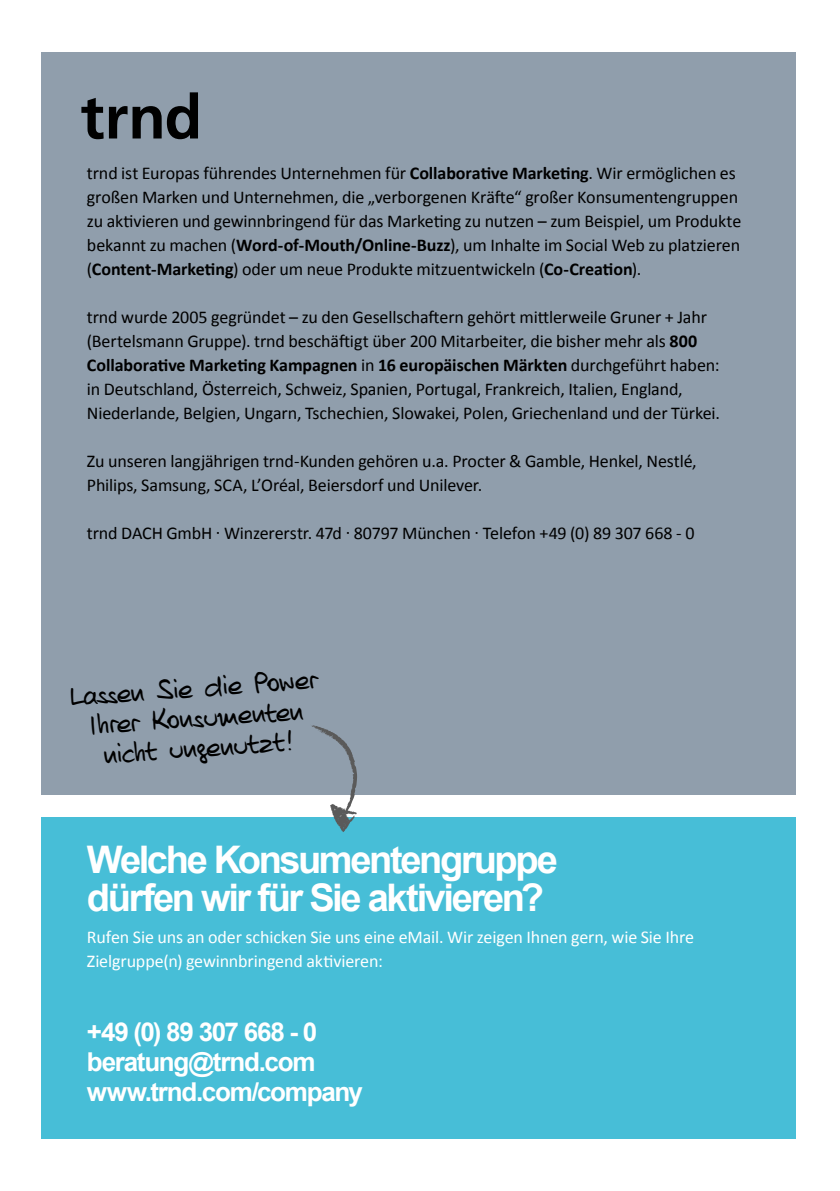
<style>
.page{position:relative;width:840px;height:1191px;background:#fff}
.page>*{position:absolute;margin:0;border:0;box-sizing:border-box;transform-origin:0 0}
.t1{font:42px/30px "Dot Rob";color:#000;text-align:center}
.t2{font:700 38px/38px "Arial";letter-spacing:-.06em;color:#fff}
.t3{font:700 26px/30px "Arial";letter-spacing:-.05em;color:#fff}
.t4{font:18px/24px "Calibri";letter-spacing:-.01em;color:#000}
.t5{font:18px/24px "Calibri";letter-spacing:-.01em;color:#fff}
.s1{font-weight:700}
</style>
<div class="page">
<div style="left:42px;top:52px;width:753px;height:743px;background:#909eac"></div>
<div style="left:42px;top:817px;width:753px;height:321px;background:#47bed7"></div>
<svg style="left:312px;top:725px;width:45px;height:107px"></svg>
<svg style="left:81px;top:98px;width:80px;height:41px"></svg>
<svg style="left:167px;top:92px;width:31px;height:47px"></svg>
<p class="t4" style="left:87px;top:161px;width:655px">trnd ist Europas führendes Unternehmen für <span class="s1">Collaborative Marketing</span>. Wir ermöglichen es großen Marken und Unternehmen, die „verborgenen Kräfte“ großer Konsumentengruppen zu aktivieren und gewinnbringend für das Marketing zu nutzen – zum Beispiel, um Produkte bekannt zu machen (<span class="s1">Word-of-Mouth/Online-Buzz</span>), um Inhalte im Social Web zu platzieren (<span class="s1">Content-Marketing</span>) oder um neue Produkte mitzuentwickeln (<span class="s1">Co-Creation</span>).</p>
<p class="t4" style="left:87px;top:305px;width:634px">trnd wurde 2005 gegründet – zu den Gesellschaftern gehört mittlerweile Gruner + Jahr (Bertelsmann Gruppe). trnd beschäftigt über 200 Mitarbeiter, die bisher mehr als <span class="s1">800<br>Collaborative Marketing Kampagnen</span> in <span class="s1">16 europäischen Märkten</span> durchgeführt haben: in Deutschland, Österreich, Schweiz, Spanien, Portugal, Frankreich, Italien, England, Niederlande, Belgien, Ungarn, Tschechien, Slowakei, Polen, Griechenland und der Türkei.</p>
<p class="t4" style="left:87px;top:449px;width:611px">Zu unseren langjährigen trnd-Kunden gehören u.a. Procter &amp; Gamble, Henkel, Nestlé,<br>Philips, Samsung, SCA, L’Oréal, Beiersdorf und Unilever.</p>
<p class="t4" style="left:87px;top:521px;width:608px">trnd DACH GmbH · Winzererstr. 47d · 80797 München · Telefon +49 (0) 89 307 668 - 0</p>
<h1 class="t1" style="left:70px;top:682px;width:250px;rotate:-4deg">Lassen Sie die Power<br>Ihrer Konsumenten nicht ungenutzt!</h1>
<h2 class="t2" style="left:87px;top:842px;width:472px">Welche Konsumentengruppe dürfen wir für Sie aktivieren?</h2>
<p class="t5" style="left:87px;top:925px;width:608px">Rufen Sie uns an oder schicken Sie uns eine eMail. Wir zeigen Ihnen gern, wie Sie Ihre<br>Zielgruppe(n) gewinnbringend aktivieren:</p>
<h3 class="t3" style="left:87px;top:1018px;width:277px">+49 (0) 89 307 668 - 0 beratung@trnd.com www.trnd.com/company</h3>
</div>
